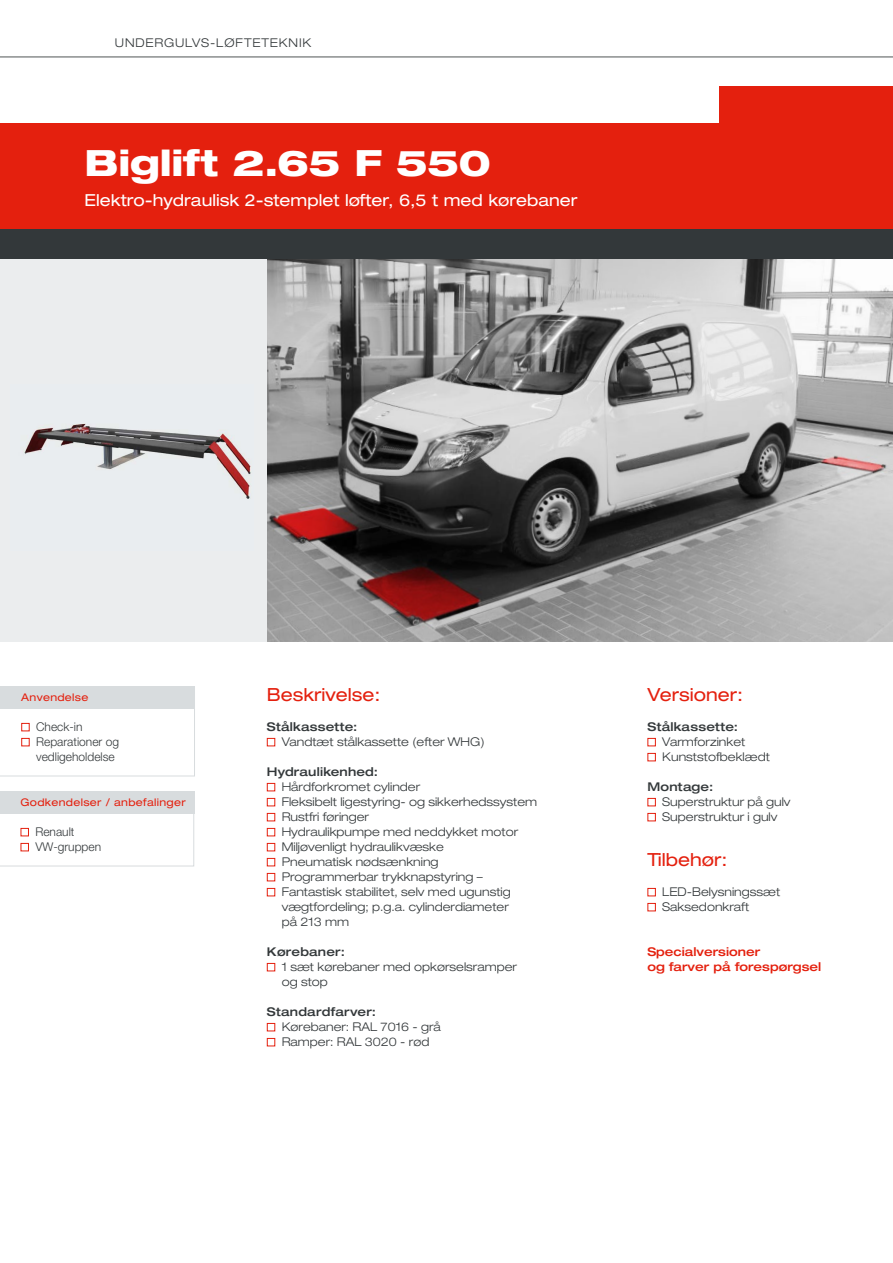
<style>
.page{position:relative;width:893px;height:1263px;background:#fff}
.page>*{position:absolute;margin:0;border:0;box-sizing:border-box;transform-origin:0 0}
.t1{font:800 expanded 36px "Helvetica Neue LT Pro";letter-spacing:-.01em;color:#fff}
.t2{font:expanded 18px "Helvetica Neue LT Pro";color:#e4200e}
.t3{font:expanded 16.5px "Helvetica Neue LT Pro";color:#fff}
.t4{font:300 expanded 12px/15px "Helvetica Neue LT Pro";color:#33383a}
.t5{font:500 expanded 12px "Helvetica Neue LT Pro";letter-spacing:.02em;color:#33383a}
.t6{font:300 12px/15px "Helvetica Neue LT Pro";color:#33383a}
.t7{font:500 expanded 12px/15px "Helvetica Neue LT Pro";color:#e4200e}
.t8{font:300 expanded 12px "Helvetica Neue LT Pro";letter-spacing:.065em;color:#33383a}
.t9{font:expanded 10.5px "Helvetica Neue LT Pro";letter-spacing:.03em;color:#e4200e}
</style>
<div class="page">
<svg style="left:0;top:56px;width:893px;height:1px"></svg>
<img style="left:267px;top:259px;width:626px;height:382px">
<div style="left:0;top:259px;width:267px;height:382px;background:#ebedee"></div>
<img style="left:24px;top:423px;width:227px;height:76px">
<div style="left:0;top:154px;width:893px;height:105px;background:#33383a"></div>
<div style="left:719px;top:86px;width:174px;height:105px;background:#e4200e"></div>
<svg style="left:0;top:814px;width:194px;height:52px"></svg>
<div style="left:0;top:791px;width:194px;height:23px;background:#d8dcde"></div>
<div style="left:21px;top:828px;width:8px;height:8px;border:1px solid #e4200e"></div>
<div style="left:21px;top:843px;width:8px;height:8px;border:1px solid #e4200e"></div>
<svg style="left:0;top:709px;width:195px;height:67px"></svg>
<div style="left:0;top:686px;width:195px;height:23px;background:#d8dcde"></div>
<div style="left:21px;top:723px;width:9px;height:8px;border:1px solid #e4200e"></div>
<div style="left:21px;top:738px;width:9px;height:8px;border:1px solid #e4200e"></div>
<div style="left:267px;top:738px;width:8px;height:8px;border:1px solid #e4200e"></div>
<div style="left:267px;top:783px;width:8px;height:8px;border:1px solid #e4200e"></div>
<div style="left:267px;top:798px;width:8px;height:8px;border:1px solid #e4200e"></div>
<div style="left:267px;top:813px;width:8px;height:8px;border:1px solid #e4200e"></div>
<div style="left:267px;top:828px;width:8px;height:8px;border:1px solid #e4200e"></div>
<div style="left:267px;top:843px;width:8px;height:8px;border:1px solid #e4200e"></div>
<div style="left:267px;top:858px;width:8px;height:8px;border:1px solid #e4200e"></div>
<div style="left:267px;top:873px;width:8px;height:8px;border:1px solid #e4200e"></div>
<div style="left:267px;top:888px;width:8px;height:8px;border:1px solid #e4200e"></div>
<div style="left:267px;top:963px;width:8px;height:8px;border:1px solid #e4200e"></div>
<div style="left:267px;top:1023px;width:8px;height:8px;border:1px solid #e4200e"></div>
<div style="left:267px;top:1038px;width:8px;height:8px;border:1px solid #e4200e"></div>
<div style="left:647px;top:738px;width:9px;height:8px;border:1px solid #e4200e"></div>
<div style="left:647px;top:753px;width:9px;height:8px;border:1px solid #e4200e"></div>
<div style="left:647px;top:798px;width:9px;height:8px;border:1px solid #e4200e"></div>
<div style="left:647px;top:813px;width:9px;height:8px;border:1px solid #e4200e"></div>
<div style="left:647px;top:888px;width:9px;height:8px;border:1px solid #e4200e"></div>
<div style="left:647px;top:903px;width:9px;height:8px;border:1px solid #e4200e"></div>
<div style="left:0;top:124px;width:893px;height:105px;background:#e4200e"></div>
<p class="t8" style="left:115px;top:35px;width:198px">UNDERGULVS-LØFTETEKNIK</p>
<h1 class="t1" style="left:85px;top:140px;width:408px">Biglift 2.65 F 550</h1>
<h3 class="t3" style="left:85px;top:191px;width:494px">Elektro-hydraulisk 2-stemplet løfter, 6,5 t med kørebaner</h3>
<p class="t9" style="left:21px;top:691px;width:69px">Anvendelse</p>
<p class="t6" style="left:36px;top:719px;width:84px">Check-in<br>Reparationer og vedligeholdelse</p>
<p class="t9" style="left:21px;top:796px;width:167px">Godkendelser / anbefalinger</p>
<p class="t6" style="left:35px;top:824px;width:67px">Renault<br>VW-gruppen</p>
<h2 class="t2" style="left:267px;top:685px;width:115px">Beskrivelse:</h2>
<p class="t5" style="left:267px;top:720px;width:92px">Stålkassette:</p>
<p class="t4" style="left:282px;top:734px;width:204px">Vandtæt stålkassette (efter WHG)</p>
<p class="t5" style="left:267px;top:765px;width:113px">Hydraulikenhed:</p>
<p class="t4" style="left:282px;top:779px;width:257px">Hårdforkromet cylinder<br>Fleksibelt ligestyring- og sikkerhedssystem<br>Rustfri føringer<br>Hydraulikpumpe med neddykket motor<br>Miljøvenligt hydraulikvæske<br>Pneumatisk nødsænkning<br>Programmerbar trykknapstyring –<br>Fantastisk stabilitet, selv med ugunstig vægtfordeling; p.g.a. cylinderdiameter<br>på 213 mm</p>
<p class="t5" style="left:267px;top:945px;width:80px">Kørebaner:</p>
<p class="t4" style="left:282px;top:959px;width:237px">1 sæt kørebaner med opkørselsramper og stop</p>
<p class="t5" style="left:267px;top:1005px;width:111px">Standardfarver:</p>
<p class="t4" style="left:282px;top:1019px;width:161px">Kørebaner: RAL 7016 - grå<br>Ramper: RAL 3020 - rød</p>
<h2 class="t2" style="left:647px;top:685px;width:97px">Versioner:</h2>
<p class="t5" style="left:647px;top:720px;width:92px">Stålkassette:</p>
<p class="t4" style="left:662px;top:734px;width:109px">Varmforzinket<br>Kunststofbeklædt</p>
<p class="t5" style="left:647px;top:780px;width:67px">Montage:</p>
<p class="t4" style="left:662px;top:794px;width:130px">Superstruktur på gulv<br>Superstruktur i gulv</p>
<h2 class="t2" style="left:647px;top:850px;width:81px">Tilbehør:</h2>
<p class="t4" style="left:662px;top:884px;width:120px">LED-Belysningssæt<br>Saksedonkraft</p>
<p class="t7" style="left:647px;top:944px;width:175px">Specialversioner<br>og farver på forespørgsel</p>
</div>
